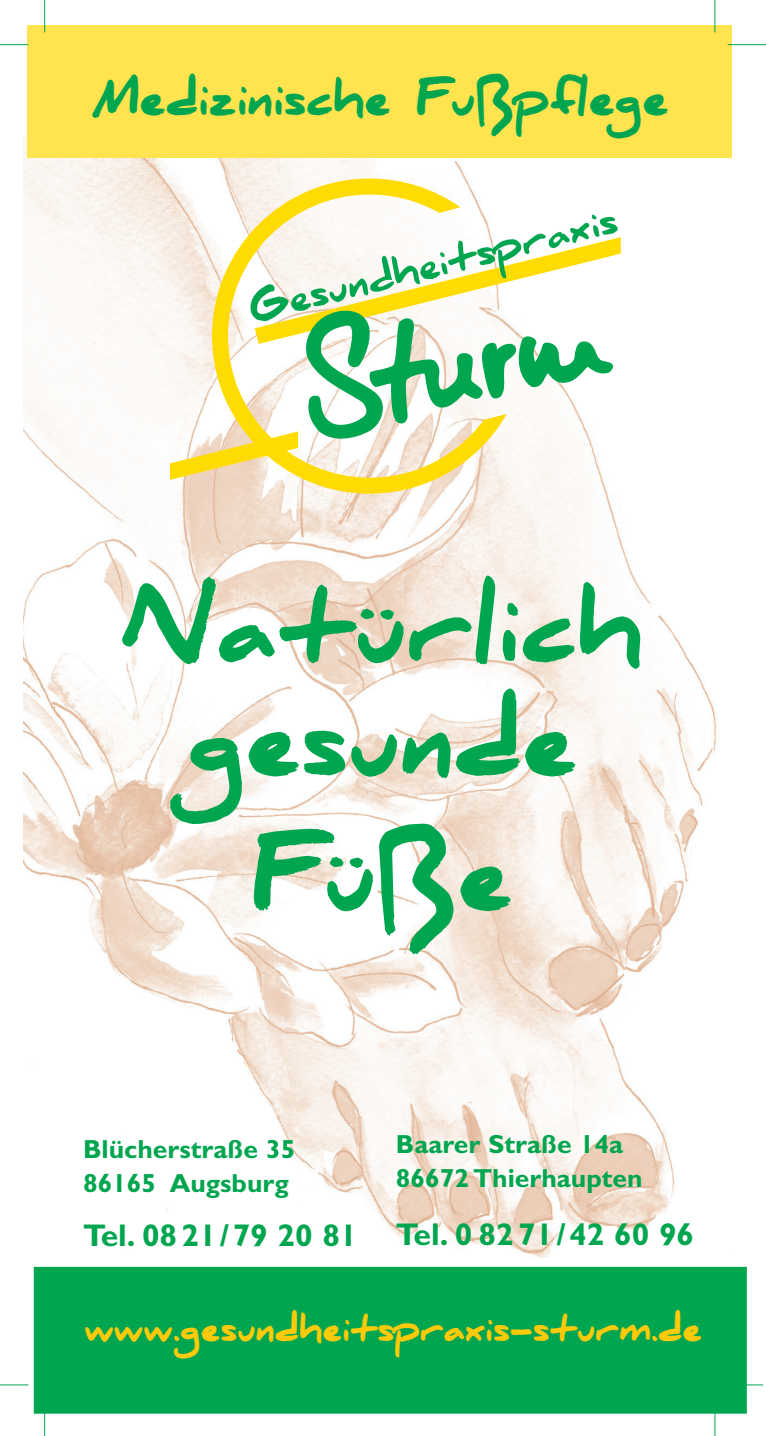
<style>
.page{position:relative;width:766px;height:1436px;background:#fff}
.page>*{position:absolute;margin:0;border:0;box-sizing:border-box;transform-origin:0 0}
.t1{font:900 93.83px/113.4px "Daniel";color:#00a54f;text-align:center}
.t2{font:900 45px "Daniel";color:#00a54f}
.t3{font:900 33.75px "Daniel";color:#feca0a}
.t4{font:700 31.5px "Gill Sans";color:#00a54f}
.t5{font:700 26.1px/33.8px "Gill Sans";color:#00a54f}
</style>
<div class="page">
<img style="left:23px;top:137px;width:709px;height:1187px">
<div style="left:28px;top:26px;width:703px;height:132px;background:#ffe34f"></div>
<hr style="left:44px;top:0;width:1px;height:32px;background:#00a54f">
<hr style="left:714px;top:0;width:1px;height:32px;background:#00a54f">
<hr style="left:44px;top:1401px;width:1px;height:34px;background:#00a54f">
<hr style="left:714px;top:1401px;width:1px;height:34px;background:#00a54f">
<svg style="left:0;top:44px;width:28px;height:1px"></svg>
<svg style="left:0;top:1384px;width:28px;height:1px"></svg>
<hr style="left:727px;top:44px;width:38px;height:1px;background:#00a54f">
<hr style="left:727px;top:1384px;width:35px;height:1px;background:#00a54f">
<svg style="left:212px;top:178px;width:294px;height:315px"></svg>
<svg style="left:170px;top:215px;width:450px;height:265px"></svg>
<div style="left:35px;top:1267px;width:710px;height:145px;background:#00a54f"></div>
<div style="left:34px;top:1266px;width:712px;height:147px;border:2px solid #00a54f"></div>
<h2 class="t2" style="left:94px;top:73px;width:576px">Medizinische Fußpflege</h2>
<h1 class="t1" style="left:122px;top:572px;width:521px">Natürlich gesunde</h1>
<h1 class="t1" style="left:252px;top:820px;width:261px">Füße</h1>
<p class="t5" style="left:83px;top:1134px;width:214px">Blücherstraße 35<br>86165 Augsburg</p>
<p class="t4" style="left:83px;top:1223px;width:276px">Tel. 08 21/79 20 81</p>
<p class="t5" style="left:396px;top:1129px;width:248px">Baarer Straße 14a<br>86672 Thierhaupten</p>
<p class="t4" style="left:396px;top:1223px;width:300px">Tel. 0 82 71/42 60 96</p>
<p class="t3" style="left:84px;top:1309px;width:619px">www.gesundheitspraxis-sturm.de</p>
</div>
